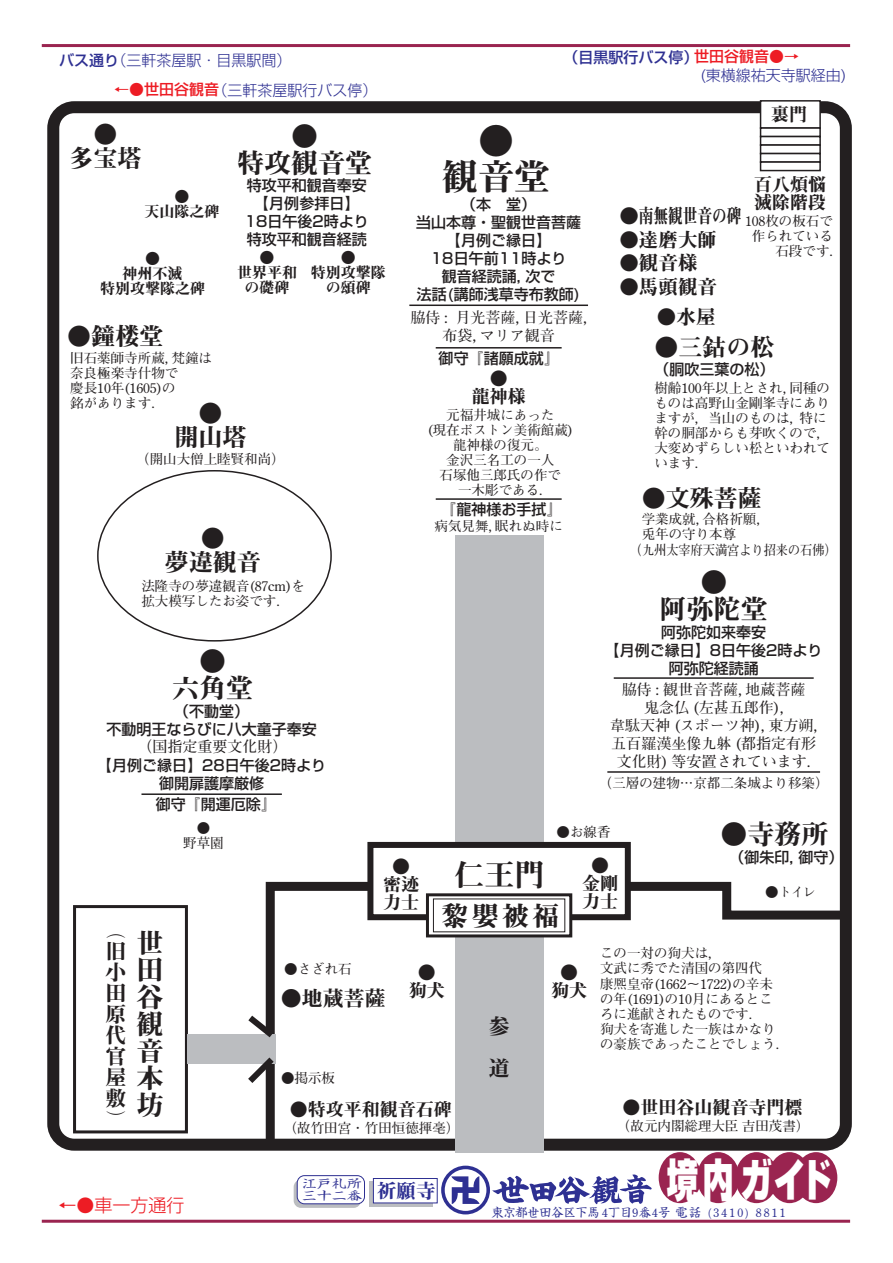
<style>
.page{position:relative;width:893px;height:1263px;background:#fff}
.page>*{position:absolute;margin:0;border:0;box-sizing:border-box;transform-origin:0 0}
.t1{font:900 45px "Shin Go";letter-spacing:.085em;color:#fff;scale:.7 1}
.t2{font:36px/36px "Midashi Min MA31";color:#231f20;text-align:center}
.t3{font:30px "Midashi Min MA31";color:#231f20}
.t4{font:27px/27px "Midashi Min MA31";color:#231f20;text-align:center}
.t5{font:24px/24px "Midashi Min MA31";color:#231f20;text-align:center}
.t6{font:21px/21px "Midashi Min MA31";color:#231f20}
.t7{font:19.5px "Midashi Min MA31";color:#231f20}
.t8{font:19.5px "Midashi Min MA31";color:#2e3092}
.t9{font:18px/18px "Midashi Min MA31";color:#231f20;text-align:center}
.t10{font:300 18px "Shin Go";color:#ed1c24}
.t11{font:500 15px/18px "Shin Go";color:#231f20;text-align:center}
.t12{font:700 15px/18px "Futo Min A101";color:#231f20;text-align:center}
.t13{font:15px/15px "Midashi Min MA31";color:#231f20;text-align:center}
.t14{font:300 15px "Shin Go";color:#2e3092}
.t15{font:500 15px "Shin Go";color:#ed1c24}
.t16{font:500 15px "Shin Go";color:#2e3092}
.t17{font:700 13.5px/15px "Futo Min A101";color:#231f20}
.t18{font:700 13.5px "Futo Min A101";color:#231f20;scale:.9 1}
.t19{font:12px "Shinsei Kai CBSK1";color:#2e3092}
.t20{font:11.55px/11.6px "Shinsei Kai CBSK1";color:#2e3092;scale:1.3 1}
</style>
<div class="page">
<svg style="left:265px;top:877px;width:587px;height:276px"></svg>
<div style="left:47px;top:101px;width:804px;height:1050px;border:12px solid #231f20;border-radius:21px"></div>
<div style="left:455px;top:536px;width:89px;height:617px;background:#bbbdc0"></div>
<div style="left:370px;top:845px;width:257px;height:72px;background:#fff"></div>
<div style="left:367px;top:842px;width:263px;height:78px;border:6px solid #231f20"></div>
<hr style="left:613px;top:677px;width:200px;height:2px;background:#231f20">
<div style="left:73px;top:905px;width:115px;height:228px;border:3px solid #231f20"></div>
<div style="left:760px;top:101px;width:60px;height:27px;background:#fff"></div>
<div style="left:759px;top:100px;width:61px;height:29px;border:2px solid #231f20"></div>
<div style="left:759px;top:127px;width:61px;height:10px;border:2px solid #231f20"></div>
<div style="left:759px;top:136px;width:61px;height:10px;border:2px solid #231f20"></div>
<div style="left:759px;top:144px;width:61px;height:10px;border:2px solid #231f20"></div>
<div style="left:759px;top:153px;width:61px;height:10px;border:2px solid #231f20"></div>
<div style="left:759px;top:161px;width:61px;height:10px;border:2px solid #231f20"></div>
<div style="left:187px;top:1034px;width:89px;height:30px;background:#bbbdc0"></div>
<svg style="left:248px;top:1010px;width:32px;height:79px"></svg>
<hr style="left:42px;top:44px;width:808px;height:3px;background:#9a2450">
<hr style="left:141px;top:793px;width:141px;height:2px;background:#231f20">
<hr style="left:409px;top:305px;width:179px;height:1px;background:#231f20">
<hr style="left:435px;top:347px;width:126px;height:2px;background:#231f20">
<svg style="left:430px;top:898px;width:138px;height:35px"></svg>
<div style="left:426px;top:893px;width:146px;height:44px;border:3px solid #231f20"></div>
<div style="left:433px;top:899px;width:132px;height:33px;background:#fff"></div>
<hr style="left:42px;top:1220px;width:808px;height:3px;background:#9a2450">
<hr style="left:607px;top:771px;width:213px;height:2px;background:#231f20">
<hr style="left:436px;top:498px;width:125px;height:2px;background:#231f20">
<div style="left:369px;top:1182px;width:64px;height:25px;background:linear-gradient(to right,#bbbdc0,#bbbdc0)"></div>
<div style="left:373px;top:1179px;width:64px;height:24px;background:#fff"></div>
<div style="left:373px;top:1178px;width:64px;height:25px;border:1px solid #2e3092"></div>
<svg style="left:294px;top:1180px;width:67px;height:28px"></svg>
<div style="left:297px;top:1176px;width:67px;height:28px;background:#fff;border-radius:7px"></div>
<div style="left:297px;top:1175px;width:68px;height:29px;border:1px solid #2e3092;border-radius:7px"></div>
<svg style="left:441px;top:1166px;width:211px;height:48px"></svg>
<div style="left:658px;top:1152px;width:43px;height:51px;background:#9a2450;border-radius:50%"></div>
<div style="left:697px;top:1152px;width:42px;height:51px;background:#9a2450;border-radius:50%"></div>
<div style="left:735px;top:1152px;width:42px;height:51px;background:#9a2450;border-radius:50%"></div>
<div style="left:768px;top:1152px;width:42px;height:51px;background:#9a2450;border-radius:50%"></div>
<div style="left:794px;top:1152px;width:43px;height:51px;background:#9a2450;border-radius:50%"></div>
<p class="t16" style="left:59px;top:54px;width:61px">バス通り</p>
<p class="t15" style="left:694px;top:51px;width:106px">世田谷観音●→</p>
<p class="t16" style="left:563px;top:51px;width:136px">（目黒駅行バス停）</p>
<p class="t14" style="left:111px;top:54px;width:181px">（三軒茶屋駅・目黒駅間）</p>
<p class="t15" style="left:114px;top:84px;width:106px">←●世田谷観音</p>
<p class="t14" style="left:700px;top:69px;width:148px">(東横線祐天寺駅経由)</p>
<p class="t14" style="left:212px;top:84px;width:166px">（三軒茶屋駅行バス停）</p>
<h3 class="t5" style="left:70px;top:125px;width:73px">●<br>多宝塔</h3>
<p class="t13" style="left:144px;top:191px;width:76px">●<br>天山隊之碑</p>
<p class="t13" style="left:100px;top:253px;width:106px">●<br>神州不滅<br>特別攻撃隊之碑</p>
<h3 class="t5" style="left:67px;top:327px;width:97px">●鐘楼堂</h3>
<h3 class="t4" style="left:237px;top:126px;width:136px">●<br>特攻観音堂</h3>
<p class="t11" style="left:245px;top:178px;width:126px">特攻平和観音奉安【月例参拝日】<br>18日午後2時より特攻平和観音経読</p>
<p class="t13" style="left:237px;top:252px;width:61px">●<br>世界平和の礎碑</p>
<p class="t13" style="left:311px;top:252px;width:77px">●<br>特別攻撃隊の頌碑</p>
<p class="t17" style="left:70px;top:352px;width:143px">旧石薬師寺所蔵, 梵鐘は奈良極楽寺什物で<br>慶長10年(1605)の<br>銘があります.</p>
<h3 class="t5" style="left:174px;top:405px;width:73px">●<br>開山塔</h3>
<p class="t17" style="left:136px;top:453px;width:150px">（開山大僧上睦賢和尚）</p>
<h3 class="t5" style="left:165px;top:530px;width:97px">●<br>夢違観音</h3>
<p class="t17" style="left:141px;top:580px;width:165px">法隆寺の夢違観音(87cm)を拡大模写したお姿です.</p>
<h3 class="t4" style="left:172px;top:652px;width:82px">●<br>六角堂</h3>
<p class="t11" style="left:107px;top:704px;width:211px">（不動堂）<br>不動明王ならびに八大童子奉安</p>
<p class="t11" style="left:97px;top:758px;width:231px">【月例ご縁日】28日午後2時より御開扉護摩厳修</p>
<p class="t12" style="left:137px;top:740px;width:151px">（国指定重要文化財）</p>
<p class="t11" style="left:156px;top:797px;width:121px">御守『開運厄除』</p>
<h2 class="t2" style="left:442px;top:127px;width:109px">●<br>観音堂</h2>
<p class="t11" style="left:416px;top:197px;width:166px">（本 堂）<br>当山本尊・聖観世音菩薩【月例ご縁日】<br>18日午前11時より<br>観音経読誦, 次で<br>法話(講師浅草寺布教師)</p>
<p class="t12" style="left:410px;top:310px;width:178px">脇侍 : 月光菩薩, 日光菩薩,布袋, マリア観音</p>
<p class="t11" style="left:438px;top:351px;width:121px">御守『諸願成就』</p>
<h3 class="t9" style="left:471px;top:372px;width:55px">●<br>龍神様</h3>
<p class="t17" style="left:427px;top:409px;width:147px;text-align:center">元福井城にあった<br>(現在ボストン美術館蔵)龍神様の復元。<br>金沢三名工の一人<br>石塚他三郎氏の作で<br>一木彫である.</p>
<p class="t11" style="left:441px;top:502px;width:121px">『龍神様お手拭』</p>
<p class="t17" style="left:434px;top:521px;width:130px">病気見舞, 眠れぬ時に</p>
<h3 class="t9" style="left:771px;top:108px;width:37px">裏門</h3>
<h3 class="t9" style="left:754px;top:178px;width:74px;text-align:left">百八煩悩滅除階段</h3>
<p class="t17" style="left:745px;top:215px;width:89px;text-align:right">108枚の板石で作られている石段です.</p>
<h3 class="t7" style="left:619px;top:209px;width:123px">●南無観世音の碑</h3>
<h3 class="t7" style="left:619px;top:233px;width:99px">●達磨大師</h3>
<h3 class="t7" style="left:619px;top:256px;width:79px">●観音様</h3>
<h3 class="t7" style="left:619px;top:280px;width:99px">●馬頭観音</h3>
<h3 class="t7" style="left:657px;top:310px;width:60px">●水屋</h3>
<h3 class="t5" style="left:654px;top:338px;width:121px">●三鈷の松</h3>
<p class="t11" style="left:654px;top:362px;width:121px">（胴吹三葉の松）</p>
<p class="t17" style="left:654px;top:382px;width:177px">樹齢100年以上とされ, 同種のものは高野山金剛峯寺にありますが, 当山のものは, 特に幹の胴部からも芽吹くので,大変めずらしい松といわれています.</p>
<h3 class="t5" style="left:641px;top:489px;width:121px">●文殊菩薩</h3>
<p class="t17" style="left:641px;top:513px;width:120px">学業成就, 合格祈願,兎年の守り本尊</p>
<p class="t18" style="left:630px;top:545px;width:231px">（九州太宰府天満宮より招来の石佛）</p>
<h3 class="t4" style="left:660px;top:572px;width:109px">●<br>阿弥陀堂</h3>
<p class="t11" style="left:604px;top:625px;width:219px">阿弥陀如来奉安<br>【月例ご縁日】8日午後2時より阿弥陀経読誦</p>
<p class="t12" style="left:610px;top:682px;width:208px">脇侍 : 観世音菩薩, 地蔵菩薩<br>鬼念仏 (左甚五郎作),<br>韋駄天神 (スポーツ神), 東方朔,五百羅漢坐像九躰 (都指定有形文化財) 等安置されています.</p>
<p class="t17" style="left:599px;top:777px;width:231px">（三層の建物…京都二条城より移築）</p>
<p class="t17" style="left:183px;top:823px;width:42px;text-align:center">●<br>野草園</p>
<h3 class="t6" style="left:105px;top:923px;width:22px;text-align:justify">（旧小田原代官屋敷）</h3>
<h3 class="t4" style="left:137px;top:934px;width:28px;text-align:justify">世田谷観音本坊</h3>
<h3 class="t10" style="left:58px;top:1198px;width:128px">←●車一方通行</h3>
<h3 class="t9" style="left:383px;top:859px;width:38px">●密迹力士</h3>
<p class="t17" style="left:556px;top:827px;width:55px">●お線香</p>
<h3 class="t3" style="left:454px;top:865px;width:91px">仁王門</h3>
<h3 class="t4" style="left:441px;top:907px;width:119px">黎嬰被福</h3>
<h3 class="t9" style="left:582px;top:859px;width:38px">●金剛力士</h3>
<h3 class="t4" style="left:720px;top:824px;width:110px">●寺務所</h3>
<p class="t11" style="left:729px;top:850px;width:115px">（御朱印, 御守）</p>
<p class="t17" style="left:765px;top:886px;width:53px">●トイレ</p>
<p class="t17" style="left:284px;top:963px;width:69px">●さざれ石</p>
<h3 class="t6" style="left:281px;top:990px;width:106px">●地蔵菩薩</h3>
<p class="t17" style="left:281px;top:1072px;width:55px">●掲示板</p>
<h3 class="t9" style="left:409px;top:966px;width:38px">●狗犬</h3>
<h3 class="t9" style="left:551px;top:966px;width:38px">●狗犬</h3>
<h3 class="t6" style="left:488px;top:1008px;width:22px;line-height:42px">参道</h3>
<h3 class="t9" style="left:290px;top:1103px;width:163px">●特攻平和観音石碑</h3>
<p class="t17" style="left:284px;top:1123px;width:177px">（故竹田宮・竹田恒徳揮毫）</p>
<p class="t20" style="left:302px;top:1180px;width:48px">江戸札所三十二番</p>
<h3 class="t8" style="left:377px;top:1184px;width:60px">祈願寺</h3>
<p class="t17" style="left:600px;top:947px;width:180px">この一対の狗犬は,<br>文武に秀でた清国の第四代康熈皇帝(1662～1722)の辛未の年(1691)の10月にあるところに進献されたものです.<br>狗犬を寄進した一族はかなりの豪族であったことでしょう.</p>
<h3 class="t9" style="left:622px;top:1101px;width:182px">●世田谷山観音寺門標</h3>
<p class="t17" style="left:617px;top:1121px;width:194px">（故元内閣総理大臣 吉田茂書）</p>
<h1 class="t1" style="left:667px;top:1163px;width:237px">境内ガイド</h1>
<p class="t19" style="left:491px;top:1209px;width:296px">東京都世田谷区下馬 4丁目9番4号電話 (3410) 8811</p>
</div>
